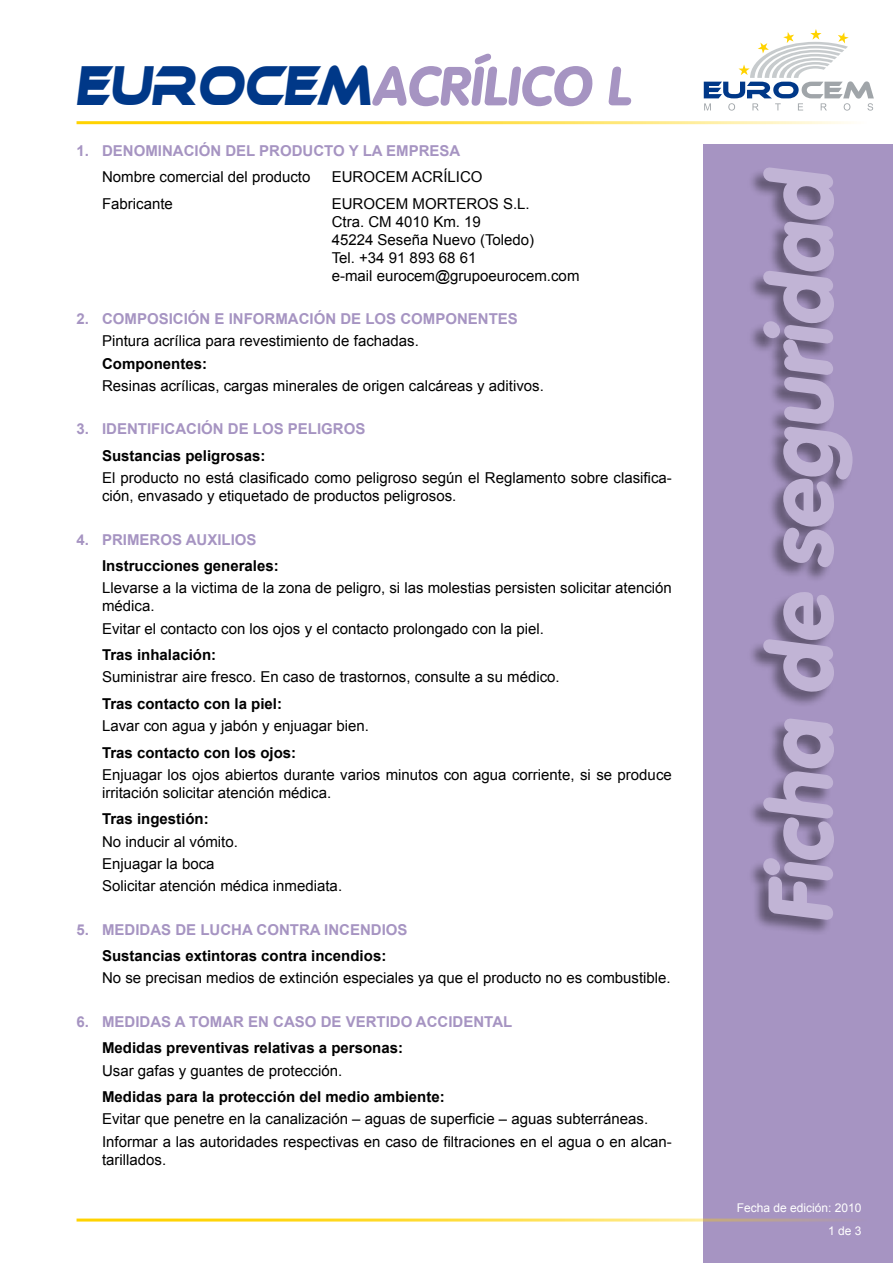
<style>
.page{position:relative;width:893px;height:1263px;background:#fff}
.page>*{position:absolute;margin:0;border:0;box-sizing:border-box;transform-origin:0 0}
.t1{font:900 90px "VAG Rounded Std";color:#c1b4d5}
.t2{font:900 54px "VAG Rounded Std";color:#a694c2}
.t3{font:15px/18px "Arial";color:#000}
.t4{font:700 15px "Arial";color:#000}
.t5{font:700 15px "Arial";color:#a694c2}
.t6{font:12px/23px "Arial";color:#fff;text-align:right}
.s1{font-family:"Ethnocentric";font-weight:400;color:#003888}
</style>
<div class="page">
<div style="left:704px;top:145px;width:189px;height:1118px;background:#a694c2"></div>
<hr style="left:77px;top:1218px;width:816px;height:3px;background:#ffd300">
<hr style="left:77px;top:121px;width:816px;height:3px;background:#ffd300">
<div style="left:747px;top:168px;width:105px;height:768px;background:#000;opacity:.4"></div>
<svg style="left:704px;top:29px;width:170px;height:82px"></svg>
<h2 class="t2" style="left:77px;top:54px;width:563px"><span class="s1">EUROCEM</span>ACRÍLICO L</h2>
<p class="t5" style="left:77px;top:140px;width:385px">1. DENOMINACIÓN DEL PRODUCTO Y LA EMPRESA</p>
<p class="t3" style="left:102px;top:168px;width:210px">Nombre comercial del producto</p>
<p class="t3" style="left:332px;top:168px;width:152px">EUROCEM ACRÍLICO</p>
<p class="t3" style="left:102px;top:194px;width:72px">Fabricante</p>
<p class="t3" style="left:332px;top:194px;width:249px">EUROCEM MORTEROS S.L.<br>Ctra. CM 4010 Km. 19<br>45224 Seseña Nuevo (Toledo)<br>Tel. +34 91 893 68 61<br>e-mail eurocem@grupoeurocem.com</p>
<p class="t5" style="left:77px;top:309px;width:443px">2. COMPOSICIÓN E INFORMACIÓN DE LOS COMPONENTES</p>
<p class="t3" style="left:102px;top:332px;width:318px">Pintura acrílica para revestimiento de fachadas.</p>
<p class="t4" style="left:102px;top:353px;width:106px">Componentes:</p>
<p class="t3" style="left:102px;top:377px;width:443px">Resinas acrílicas, cargas minerales de origen calcáreas y aditivos.</p>
<p class="t5" style="left:77px;top:419px;width:290px">3. IDENTIFICACIÓN DE LOS PELIGROS</p>
<p class="t4" style="left:102px;top:446px;width:165px">Sustancias peligrosas:</p>
<p class="t3" style="left:102px;top:469px;width:571px">El producto no está clasificado como peligroso según el Reglamento sobre clasifica&shy;ción, envasado y etiquetado de productos peligrosos.</p>
<p class="t5" style="left:77px;top:529px;width:181px">4. PRIMEROS AUXILIOS</p>
<p class="t4" style="left:102px;top:556px;width:178px">Instrucciones generales:</p>
<p class="t3" style="left:102px;top:579px;width:571px">Llevarse a la victima de la zona de peligro, si las molestias persisten solicitar atención médica.</p>
<p class="t3" style="left:102px;top:619px;width:443px">Evitar el contacto con los ojos y el contacto prolongado con la piel.</p>
<p class="t4" style="left:102px;top:645px;width:116px">Tras inhalación:</p>
<p class="t3" style="left:102px;top:668px;width:459px">Suministrar aire fresco. En caso de trastornos, consulte a su médico.</p>
<p class="t4" style="left:102px;top:694px;width:182px">Tras contacto con la piel:</p>
<p class="t3" style="left:102px;top:717px;width:268px">Lavar con agua y jabón y enjuagar bien.</p>
<p class="t4" style="left:102px;top:742px;width:196px">Tras contacto con los ojos:</p>
<p class="t3" style="left:102px;top:766px;width:571px">Enjuagar los ojos abiertos durante varios minutos con agua corriente, si se produce irritación solicitar atención médica.</p>
<p class="t4" style="left:102px;top:809px;width:108px">Tras ingestión:</p>
<p class="t3" style="left:102px;top:830px;width:242px;line-height:22.2px">No inducir al vómito.<br>Enjuagar la boca<br>Solicitar atención médica inmediata.</p>
<p class="t5" style="left:77px;top:919px;width:333px">5. MEDIDAS DE LUCHA CONTRA INCENDIOS</p>
<p class="t4" style="left:102px;top:946px;width:286px">Sustancias extintoras contra incendios:</p>
<p class="t3" style="left:102px;top:969px;width:570px">No se precisan medios de extinción especiales ya que el producto no es combustible.</p>
<p class="t5" style="left:77px;top:1012px;width:437px">6. MEDIDAS A TOMAR EN CASO DE VERTIDO ACCIDENTAL</p>
<p class="t4" style="left:102px;top:1038px;width:302px">Medidas preventivas relativas a personas:</p>
<p class="t3" style="left:102px;top:1061px;width:242px">Usar gafas y guantes de protección.</p>
<p class="t4" style="left:102px;top:1087px;width:344px">Medidas para la protección del medio ambiente:</p>
<p class="t3" style="left:102px;top:1108px;width:571px;line-height:22.2px">Evitar que penetre en la canalización – aguas de superficie – aguas subterráneas.<br>Informar a las autoridades respectivas en caso de filtraciones en el agua o en alcan-</p>
<p class="t3" style="left:102px;top:1150px;width:66px">tarillados.</p>
<h1 class="t1" style="left:746px;top:924px;width:767px;rotate:-90deg">Ficha de seguridad</h1>
<p class="t6" style="left:737px;top:1196px;width:126px">Fecha de edición: 2010<br>1 de 3</p>
</div>
